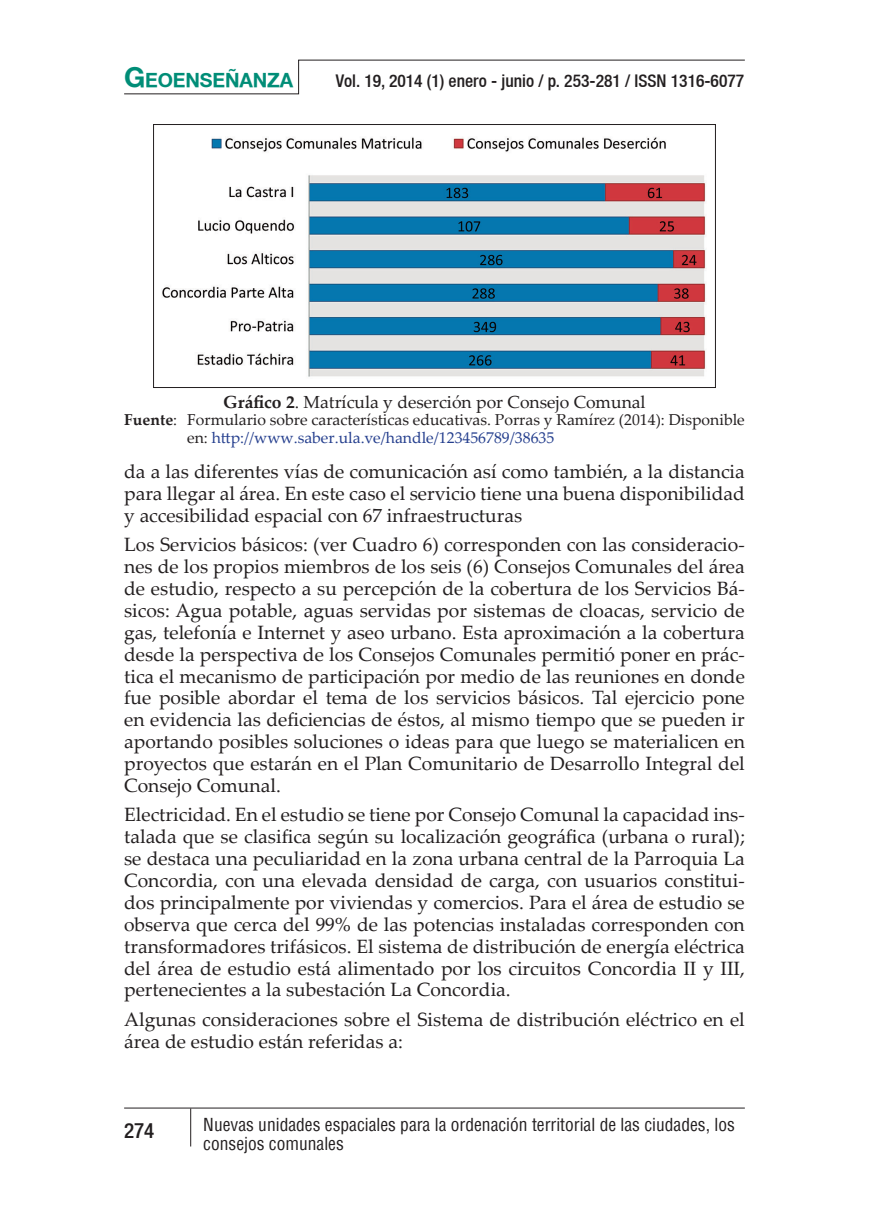
<style>
.page{position:relative;width:869px;height:1216px;background:#fff}
.page>*{position:absolute;margin:0;border:0;box-sizing:border-box;transform-origin:0 0}
.t1{font:500 condensed 21px "Helvetica Neue";color:#231f20}
.Guia_0{font:700 19.6px "Helvetica Neue";letter-spacing:-.005em;color:#008d77}
.t2{font:19.25px/21.9px "Palatino Linotype";color:#231f20;text-align:justify}
.Guia_título_a{font:condensed 17.5px/19.2px "Helvetica";color:#231f20}
.Guia_0-2{font:500 condensed 17.5px "Helvetica Neue";color:#231f20}
.Gráficos{font:17.5px "Palatino Linotype";color:#231f20}
.Fuente{font:15.75px/17.5px "Palatino Linotype";color:#231f20}
.s1{font-size:28px}
.s2{font-weight:700}
.s3{color:#253f8e}
</style>
<div class="page">
<img style="left:162px;top:137px;width:544px;height:240px">
<div style="left:153px;top:124px;width:562px;height:264px;border:1px solid #231f20"></div>
<hr style="left:124px;top:1107px;width:620px;height:1px;background:#231f20">
<hr style="left:190px;top:1108px;width:1px;height:38px;background:#231f20">
<svg style="left:124px;top:59px;width:621px;height:36px"></svg>
<p class="Guia_0" style="left:124px;top:68px;width:170px"><span class="s1">G</span>EOENSEÑANZA</p>
<p class="Guia_0-2" style="left:336px;top:70px;width:409px">Vol. 19, 2014 (1) enero - junio / p. 253-281 / ISSN 1316-6077</p>
<p class="Gráficos" style="left:223px;top:389px;width:424px"><span class="s2">Gráfico 2</span>. Matrícula y deserción por Consejo Comunal</p>
<p class="Fuente" style="left:187px;top:410px;width:559px;text-indent:-63px"><span class="s2">Fuente</span>: Formulario sobre características educativas. Porras y Ramírez (2014): Disponible en: <span class="s3">http://www.saber.ula.ve/handle/123456789/38635</span></p>
<p class="t2" style="left:124px;top:460px;width:622px">da a las diferentes vías de comunicación así como también, a la distancia para llegar al área. En este caso el servicio tiene una buena disponibilidad y accesibilidad espacial con 67 infraestructuras</p>
<p class="t2" style="left:124px;top:533px;width:622px">Los Servicios básicos: (ver Cuadro 6) corresponden con las consideracio&shy;nes de los propios miembros de los seis (6) Consejos Comunales del área de estudio, respecto a su percepción de la cobertura de los Servicios Bá&shy;sicos: Agua potable, aguas servidas por sistemas de cloacas, servicio de gas, telefonía e Internet y aseo urbano. Esta aproximación a la cobertura desde la perspectiva de los Consejos Comunales permitió poner en prác&shy;tica el mecanismo de participación por medio de las reuniones en donde fue posible abordar el tema de los servicios básicos. Tal ejercicio pone en evidencia las deficiencias de éstos, al mismo tiempo que se pueden ir aportando posibles soluciones o ideas para que luego se materialicen en proyectos que estarán en el Plan Comunitario de Desarrollo Integral del Consejo Comunal.</p>
<p class="t2" style="left:124px;top:803px;width:622px">Electricidad. En el estudio se tiene por Consejo Comunal la capacidad ins&shy;talada que se clasifica según su localización geográfica (urbana o rural); se destaca una peculiaridad en la zona urbana central de la Parroquia La Concordia, con una elevada densidad de carga, con usuarios constitui&shy;dos principalmente por viviendas y comercios. Para el área de estudio se observa que cerca del 99% de las potencias instaladas corresponden con transformadores trifásicos. El sistema de distribución de energía eléctrica del área de estudio está alimentado por los circuitos Concordia II y III, pertenecientes a la subestación La Concordia.</p>
<p class="t2" style="left:124px;top:1007px;width:622px">Algunas consideraciones sobre el Sistema de distribución eléctrico en el área de estudio están referidas a:</p>
<p class="t1" style="left:124px;top:1117px;width:32px">274</p>
<p class="Guia_título_a" style="left:203px;top:1114px;width:533px">Nuevas unidades espaciales para la ordenación territorial de las ciudades, los consejos comunales</p>
</div>
